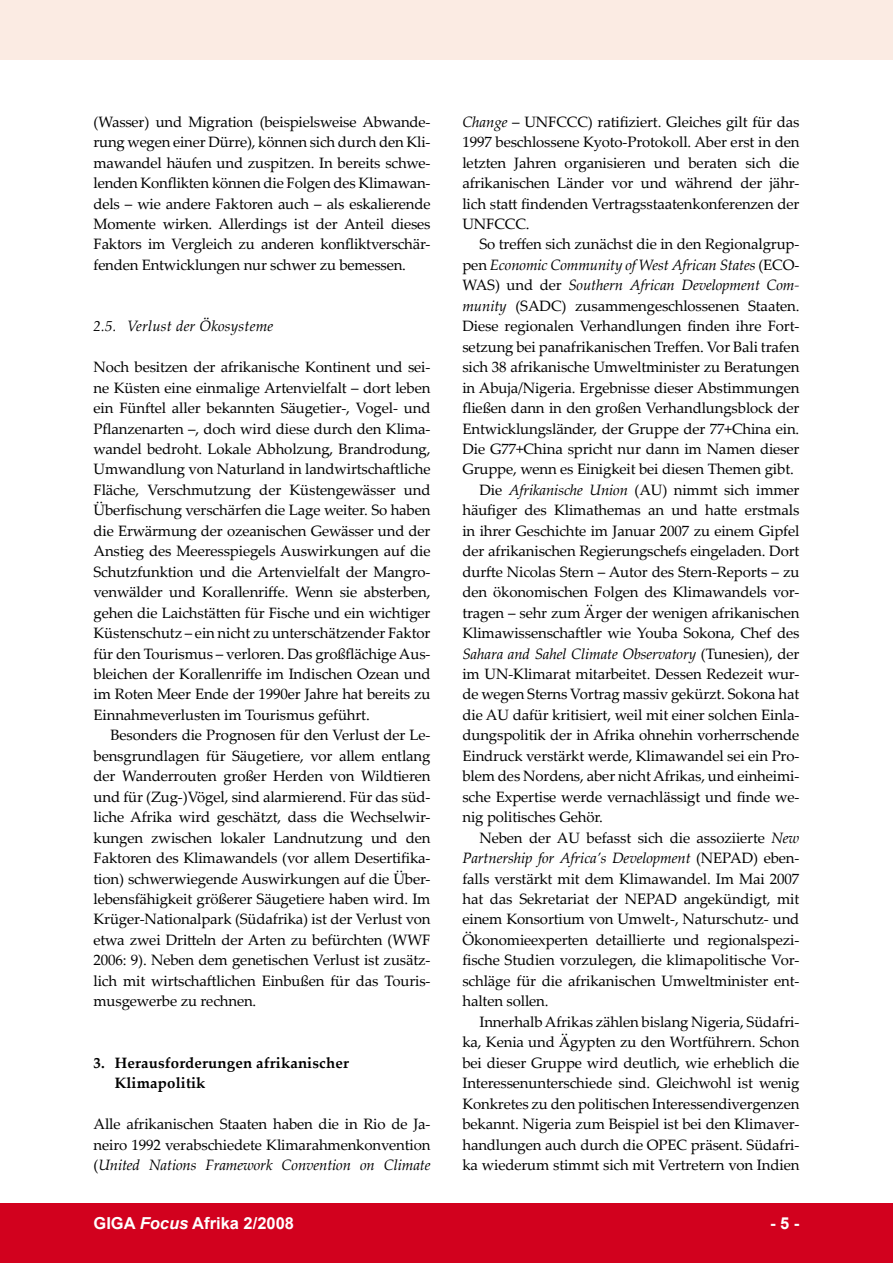
<style>
.page{position:relative;width:893px;height:1263px;background:#fff}
.page>*{position:absolute;margin:0;border:0;box-sizing:border-box;transform-origin:0 0}
.t1{font:700 16.5px "Arial";color:#fff}
.t2{font:15px/20.4px "Palatino Linotype";letter-spacing:-.01em;color:#000;text-align:justify}
.t3{font:italic 15px "Palatino Linotype";letter-spacing:-.01em;color:#000}
.t4{font:700 15px/20.4px "Palatino Linotype";letter-spacing:.01em;color:#000}
.t5{font:italic 15px "Palatino Linotype";letter-spacing:.01em;color:#000}
.s1{font-style:italic}
.s2{font-style:normal}
</style>
<div class="page">
<div style="left:0;top:1203px;width:893px;height:60px;background:#d2011e"></div>
<div style="left:0;top:0;width:893px;height:60px;background:#fbebe3"></div>
<p class="t2" style="left:94px;top:111px;width:339px">(Wasser) und Migration (beispielsweise Abwande&shy;rung wegen einer Dürre), können sich durch den Kli&shy;mawandel häufen und zuspitzen. In bereits schwe&shy;lenden Konflikten können die Folgen des Klimawan&shy;dels – wie andere Faktoren auch – als eskalierende Momente wirken. Allerdings ist der Anteil dieses Faktors im Vergleich zu anderen konfliktverschär&shy;fenden Entwicklungen nur schwer zu bemessen.</p>
<p class="t5" style="left:94px;top:315px;width:181px">2.5. Verlust der Ökosysteme</p>
<p class="t2" style="left:94px;top:356px;width:339px">Noch besitzen der afrikanische Kontinent und sei&shy;ne Küsten eine einmalige Artenvielfalt – dort leben ein Fünftel aller bekannten Säugetier-, Vogel- und Pflanzenarten –, doch wird diese durch den Klima&shy;wandel bedroht. Lokale Abholzung, Brandrodung, Umwandlung von Naturland in landwirtschaftliche Fläche, Verschmutzung der Küstengewässer und Überfischung verschärfen die Lage weiter. So haben die Erwärmung der ozeanischen Gewässer und der Anstieg des Meeresspiegels Auswirkungen auf die Schutzfunktion und die Artenvielfalt der Mangro&shy;venwälder und Korallenriffe. Wenn sie absterben, gehen die Laichstätten für Fische und ein wichtiger Küstenschutz – ein nicht zu unterschätzender Faktor für den Tourismus – verloren. Das großflächige Aus&shy;bleichen der Korallenriffe im Indischen Ozean und im Roten Meer Ende der 1990er Jahre hat bereits zu Einnahmeverlusten im Tourismus geführt.</p>
<p class="t2" style="left:94px;top:724px;width:338px;text-indent:17px">Besonders die Prognosen für den Verlust der Le&shy;bensgrundlagen für Säugetiere, vor allem entlang der Wanderrouten großer Herden von Wildtieren und für (Zug-)Vögel, sind alarmierend. Für das süd&shy;liche Afrika wird geschätzt, dass die Wechselwir&shy;kungen zwischen lokaler Landnutzung und den Faktoren des Klimawandels (vor allem Desertifika&shy;tion) schwerwiegende Auswirkungen auf die Über&shy;lebensfähigkeit größerer Säugetiere haben wird. Im Krüger-Nationalpark (Südafrika) ist der Verlust von etwa zwei Dritteln der Arten zu befürchten (WWF 2006: 9). Neben dem genetischen Verlust ist zusätz&shy;lich mit wirtschaftlichen Einbußen für das Touris&shy;musgewerbe zu rechnen.</p>
<p class="t4" style="left:115px;top:1052px;width:236px;text-indent:-21px">3. Herausforderungen afrikanischer<br>Klimapolitik</p>
<p class="t2" style="left:94px;top:1113px;width:338px">Alle afrikanischen Staaten haben die in Rio de Ja&shy;neiro 1992 verabschiedete Klimarahmenkonvention (<span class="s1">United Nations Framework Convention on Climate</span></p>
<p class="t2" style="left:462px;top:111px;width:338px"><span class="s1">Change</span> – UNFCCC) ratifiziert. Gleiches gilt für das 1997 beschlossene Kyoto-Protokoll. Aber erst in den letzten Jahren organisieren und beraten sich die afrikanischen Länder vor und während der jähr&shy;lich statt findenden Vertragsstaatenkonferenzen der UNFCCC.</p>
<p class="t2" style="left:479px;top:234px;width:321px">So treffen sich zunächst die in den Regionalgrup-</p>
<p class="t3" style="left:462px;top:254px;width:338px"><span class="s2">pen</span> Economic Community of West African States <span class="s2">(ECO-</span></p>
<p class="t3" style="left:462px;top:275px;width:338px"><span class="s2">WAS) und der</span> Southern African Development Com-</p>
<p class="t2" style="left:462px;top:295px;width:338px"><span class="s1">munity</span> (SADC) zusammengeschlossenen Staaten.</p>
<p class="t2" style="left:462px;top:315px;width:338px">Diese regionalen Verhandlungen finden ihre Fort-</p>
<p class="t2" style="left:462px;top:336px;width:338px">setzung bei panafrikanischen Treffen. Vor Bali trafen</p>
<p class="t2" style="left:462px;top:356px;width:338px">sich 38 afrikanische Umweltminister zu Beratungen</p>
<p class="t2" style="left:462px;top:377px;width:338px">in Abuja/Nigeria. Ergebnisse dieser Abstimmungen</p>
<p class="t2" style="left:462px;top:397px;width:338px">fließen dann in den großen Verhandlungsblock der</p>
<p class="t2" style="left:462px;top:418px;width:338px">Entwicklungsländer, der Gruppe der 77+China ein.</p>
<p class="t2" style="left:462px;top:438px;width:339px">Die G77+China spricht nur dann im Namen dieser</p>
<p class="t2" style="left:462px;top:459px;width:333px">Gruppe, wenn es Einigkeit bei diesen Themen gibt.</p>
<p class="t2" style="left:479px;top:479px;width:322px">Die <span class="s1">Afrikanische Union</span> (AU) nimmt sich immer</p>
<p class="t2" style="left:462px;top:499px;width:338px">häufiger des Klimathemas an und hatte erstmals</p>
<p class="t2" style="left:462px;top:520px;width:338px">in ihrer Geschichte im Januar 2007 zu einem Gipfel</p>
<p class="t2" style="left:462px;top:540px;width:338px">der afrikanischen Regierungschefs eingeladen. Dort</p>
<p class="t2" style="left:462px;top:561px;width:338px">durfte Nicolas Stern – Autor des Stern-Reports – zu</p>
<p class="t2" style="left:462px;top:581px;width:338px">den ökonomischen Folgen des Klimawandels vor-</p>
<p class="t2" style="left:462px;top:602px;width:338px">tragen – sehr zum Ärger der wenigen afrikanischen</p>
<p class="t2" style="left:462px;top:622px;width:338px">Klimawissenschaftler wie Youba Sokona, Chef des</p>
<p class="t3" style="left:462px;top:643px;width:338px">Sahara and Sahel Climate Observatory <span class="s2">(Tunesien), der</span></p>
<p class="t2" style="left:462px;top:663px;width:338px">im UN-Klimarat mitarbeitet. Dessen Redezeit wur-</p>
<p class="t2" style="left:462px;top:684px;width:338px">de wegen Sterns Vortrag massiv gekürzt. Sokona hat</p>
<p class="t2" style="left:462px;top:704px;width:338px">die AU dafür kritisiert, weil mit einer solchen Einla-</p>
<p class="t2" style="left:462px;top:724px;width:338px">dungspolitik der in Afrika ohnehin vorherrschende</p>
<p class="t2" style="left:462px;top:745px;width:338px">Eindruck verstärkt werde, Klimawandel sei ein Pro-</p>
<p class="t2" style="left:462px;top:765px;width:338px">blem des Nordens, aber nicht Afrikas, und einheimi-</p>
<p class="t2" style="left:462px;top:786px;width:338px">sche Expertise werde vernachlässigt und finde we-</p>
<p class="t2" style="left:462px;top:806px;width:142px">nig politisches Gehör.</p>
<p class="t2" style="left:479px;top:827px;width:321px">Neben der AU befasst sich die assoziierte <span class="s1">New</span></p>
<p class="t3" style="left:462px;top:847px;width:338px">Partnership for Africa’s Development <span class="s2">(NEPAD) eben-</span></p>
<p class="t2" style="left:462px;top:868px;width:338px">falls verstärkt mit dem Klimawandel. Im Mai 2007</p>
<p class="t2" style="left:462px;top:888px;width:338px">hat das Sekretariat der NEPAD angekündigt, mit</p>
<p class="t2" style="left:462px;top:908px;width:339px">einem Konsortium von Umwelt-, Naturschutz- und</p>
<p class="t2" style="left:462px;top:929px;width:338px">Ökonomieexperten detaillierte und regionalspezi-</p>
<p class="t2" style="left:462px;top:949px;width:338px">fische Studien vorzulegen, die klimapolitische Vor-</p>
<p class="t2" style="left:462px;top:970px;width:338px">schläge für die afrikanischen Umweltminister ent-</p>
<p class="t2" style="left:462px;top:990px;width:88px">halten sollen.</p>
<p class="t2" style="left:479px;top:1011px;width:321px">Innerhalb Afrikas zählen bislang Nigeria, Südafri-</p>
<p class="t2" style="left:462px;top:1031px;width:338px">ka, Kenia und Ägypten zu den Wortführern. Schon</p>
<p class="t2" style="left:462px;top:1052px;width:338px">bei dieser Gruppe wird deutlich, wie erheblich die</p>
<p class="t2" style="left:462px;top:1072px;width:338px">Interessenunterschiede sind. Gleichwohl ist wenig</p>
<p class="t2" style="left:462px;top:1093px;width:338px">Konkretes zu den politischen Interessendivergenzen</p>
<p class="t2" style="left:462px;top:1113px;width:338px">bekannt. Nigeria zum Beispiel ist bei den Klimaver-</p>
<p class="t2" style="left:462px;top:1133px;width:338px">handlungen auch durch die OPEC präsent. Südafri-</p>
<p class="t2" style="left:462px;top:1154px;width:338px">ka wiederum stimmt sich mit Vertretern von Indien</p>
<p class="t1" style="left:94px;top:1212px;width:202px">GIGA <span class="s1">Focus</span> Afrika 2/2008</p>
<p class="t1" style="left:770px;top:1212px;width:31px">- -</p>
</div>
